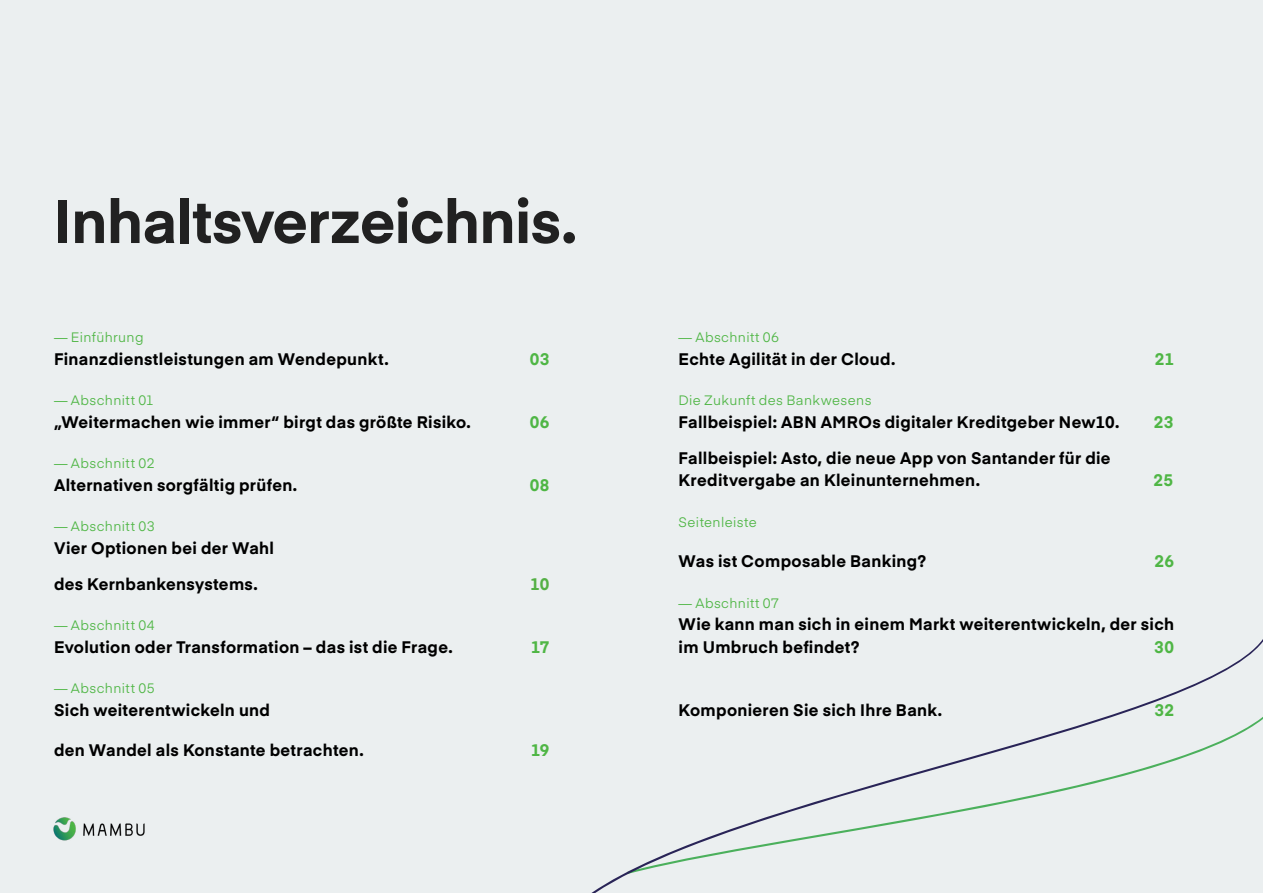
<style>
.page{position:relative;width:1263px;height:893px;background:#ebeff0}
.page>*{position:absolute;margin:0;border:0;box-sizing:border-box;transform-origin:0 0}
.t1{font:700 60px "Eina 01";letter-spacing:-.01em;color:#212121}
.t2{font:700 16.5px/22.5px "Eina 01";letter-spacing:.02em;color:#000}
.t3{font:700 16.5px "Eina 01";letter-spacing:.025em;color:#4fb645}
.t4{font:700 16.5px "Eina 01";color:#54b045}
.t5{font:13.5px "Eina 01";letter-spacing:.03em;color:#4fb645}
</style>
<div class="page">
<svg style="left:591px;top:639px;width:672px;height:254px"></svg>
<img style="left:53px;top:817px;width:92px;height:24px">
<h1 class="t1" style="left:54px;top:177px;width:524px">Inhaltsverzeichnis.</h1>
<p class="t5" style="left:54px;top:327px;width:91px">— Einführung</p>
<p class="t2" style="left:54px;top:346px;width:336px">Finanzdienstleistungen am Wendepunkt.</p>
<p class="t3" style="left:530px;top:346px;width:21px">03</p>
<p class="t5" style="left:54px;top:390px;width:101px">— Abschnitt 01</p>
<p class="t2" style="left:54px;top:409px;width:418px">„Weitermachen wie immer“ birgt das größte Risiko.</p>
<p class="t3" style="left:530px;top:409px;width:21px">06</p>
<p class="t5" style="left:54px;top:453px;width:102px">— Abschnitt 02</p>
<p class="t2" style="left:54px;top:472px;width:245px">Alternativen sorgfältig prüfen.</p>
<p class="t3" style="left:530px;top:472px;width:21px">08</p>
<p class="t5" style="left:54px;top:516px;width:102px">— Abschnitt 03</p>
<p class="t2" style="left:54px;top:529px;width:222px;line-height:36px">Vier Optionen bei der Wahl des Kernbankensystems.</p>
<p class="t4" style="left:530px;top:571px;width:21px">10</p>
<p class="t5" style="left:54px;top:615px;width:102px">— Abschnitt 04</p>
<p class="t2" style="left:54px;top:634px;width:400px">Evolution oder Transformation – das ist die Frage.</p>
<p class="t3" style="left:531px;top:634px;width:20px">17</p>
<p class="t5" style="left:54px;top:678px;width:102px">— Abschnitt 05</p>
<p class="t2" style="left:54px;top:697px;width:218px">Sich weiterentwickeln und</p>
<p class="t2" style="left:54px;top:738px;width:311px">den Wandel als Konstante betrachten.</p>
<p class="t3" style="left:531px;top:738px;width:20px">19</p>
<p class="t5" style="left:678px;top:327px;width:102px">— Abschnitt 06</p>
<p class="t2" style="left:678px;top:346px;width:218px">Echte Agilität in der Cloud.</p>
<p class="t3" style="left:1155px;top:346px;width:21px">21</p>
<p class="t5" style="left:678px;top:390px;width:194px">Die Zukunft des Bankwesens</p>
<p class="t2" style="left:678px;top:409px;width:442px">Fallbeispiel: ABN AMROs digitaler Kreditgeber New10.</p>
<p class="t3" style="left:1154px;top:409px;width:21px">23</p>
<p class="t2" style="left:678px;top:445px;width:434px">Fallbeispiel: Asto, die neue App von Santander für die<br>Kreditvergabe an Kleinunternehmen.</p>
<p class="t3" style="left:1153px;top:468px;width:21px">25</p>
<p class="t5" style="left:678px;top:512px;width:80px">Seitenleiste</p>
<p class="t2" style="left:678px;top:549px;width:249px">Was ist Composable Banking?</p>
<p class="t3" style="left:1154px;top:549px;width:21px">26</p>
<p class="t5" style="left:678px;top:593px;width:102px">— Abschnitt 07</p>
<p class="t2" style="left:678px;top:612px;width:497px">Wie kann man sich in einem Markt weiterentwickeln, der sich im Umbruch befindet?</p>
<p class="t3" style="left:1154px;top:634px;width:21px">30</p>
<p class="t2" style="left:678px;top:697px;width:265px">Komponieren Sie sich Ihre Bank.</p>
<p class="t3" style="left:1154px;top:697px;width:21px">32</p>
</div>
